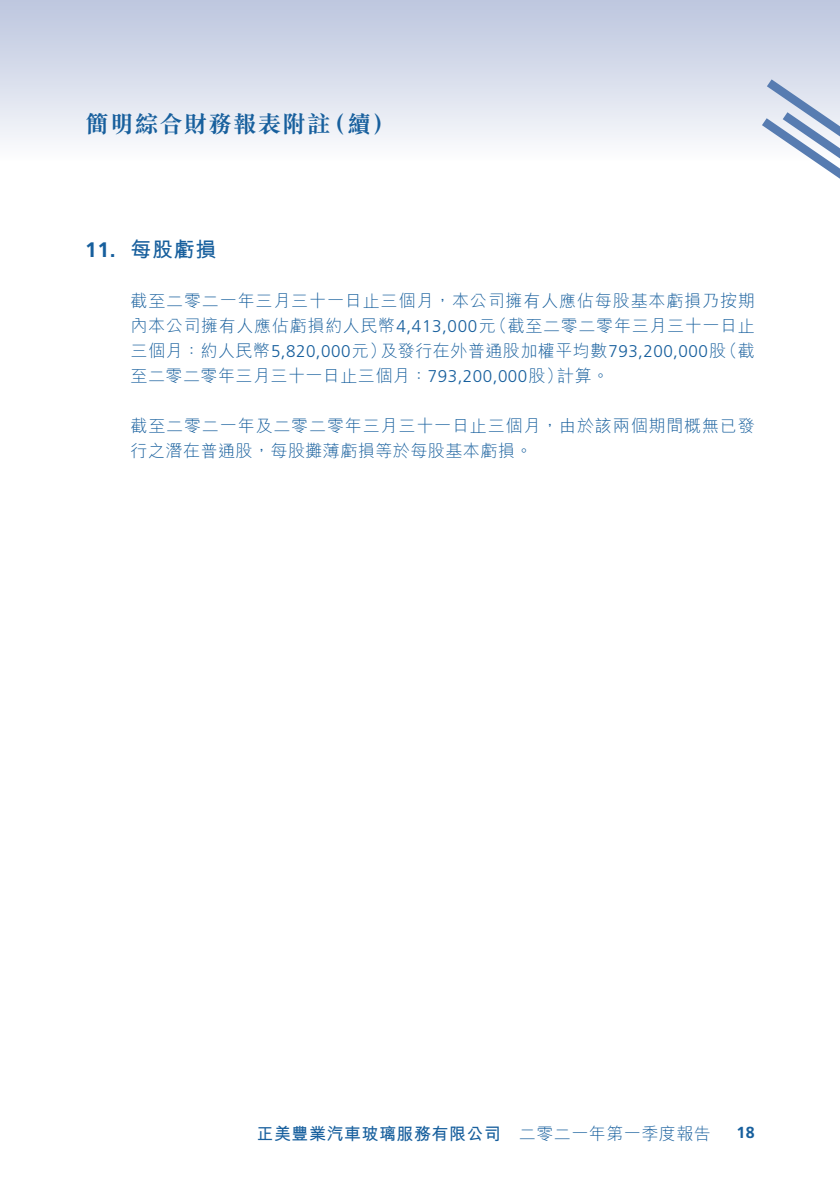
<style>
.page{position:relative;width:840px;height:1191px;background:#fff}
.page>*{position:absolute;margin:0;border:0;box-sizing:border-box;transform-origin:0 0}
.t1{font:700 24px "M Sung HK";letter-spacing:.025em;color:#175f9d}
.t2{font:700 21px "M Hei HK";color:#175f9d}
.t3{font:700 21px "Frutiger LT Std";color:#175f9d}
.t4{font:300 17px/25px "M Hei HK";letter-spacing:.04em;color:#175f9d;text-align:right}
.t5{font:700 17px "M Hei HK";letter-spacing:.03em;color:#175f9d}
.t6{font:700 16px "Frutiger LT Std";color:#175f9d}
.s1{font-family:"Frutiger LT Std"}
.s2{font-weight:300}
</style>
<div class="page">
<div style="left:0;top:0;width:839px;height:170px;background:linear-gradient(to bottom,#bbc5de,#fff)"></div>
<svg style="left:761px;top:79px;width:78px;height:99px"></svg>
<h1 class="t1" style="left:85px;top:108px;width:247px">簡明綜合財務報表附註</h1>
<h1 class="t1" style="left:322px;top:108px;width:75px">（續(</h1>
<p class="t3" style="left:85px;top:237px;width:32px">11.</p>
<p class="t2" style="left:130px;top:234px;width:87px">每股虧損</p>
<p class="t4" style="left:130px;top:288px;width:625px">截至二零二一年三月三十一日止三個月，本公司擁有人應佔每股基本虧損乃按期（截至二零二零年三月三十一日止</p>
<p class="t4" style="left:130px;top:313px;width:366px">內本公司擁有人應佔虧損約人民幣<span class="s1">4,413,000</span>元</p>
<p class="t4" style="left:130px;top:338px;width:257px">三個月：約人民幣<span class="s1">5,820,000</span>元）</p>
<p class="t4" style="left:720px;top:338px;width:36px">（截</p>
<p class="t4" style="left:380px;top:338px;width:347px">及發行在外普通股加權平均數<span class="s1">793,200,000</span>股</p>
<p class="t4" style="left:130px;top:363px;width:434px">至二零二零年三月三十一日止三個月：<span class="s1">793,200,000</span>股）</p>
<p class="t4" style="left:130px;top:413px;width:625px;text-align:left">截至二零二一年及二零二零年三月三十一日止三個月，由於該兩個期間概無已發行之潛在普通股，每股攤薄虧損等於每股基本虧損。</p>
<p class="t4" style="left:557px;top:363px;width:53px">計算。</p>
<p class="t5" style="left:256px;top:1121px;width:455px">正美豐業汽車玻璃服務有限公司<span class="s2">　二零二一年第一季度報告</span></p>
<p class="t6" style="left:736px;top:1123px;width:20px">18</p>
</div>
